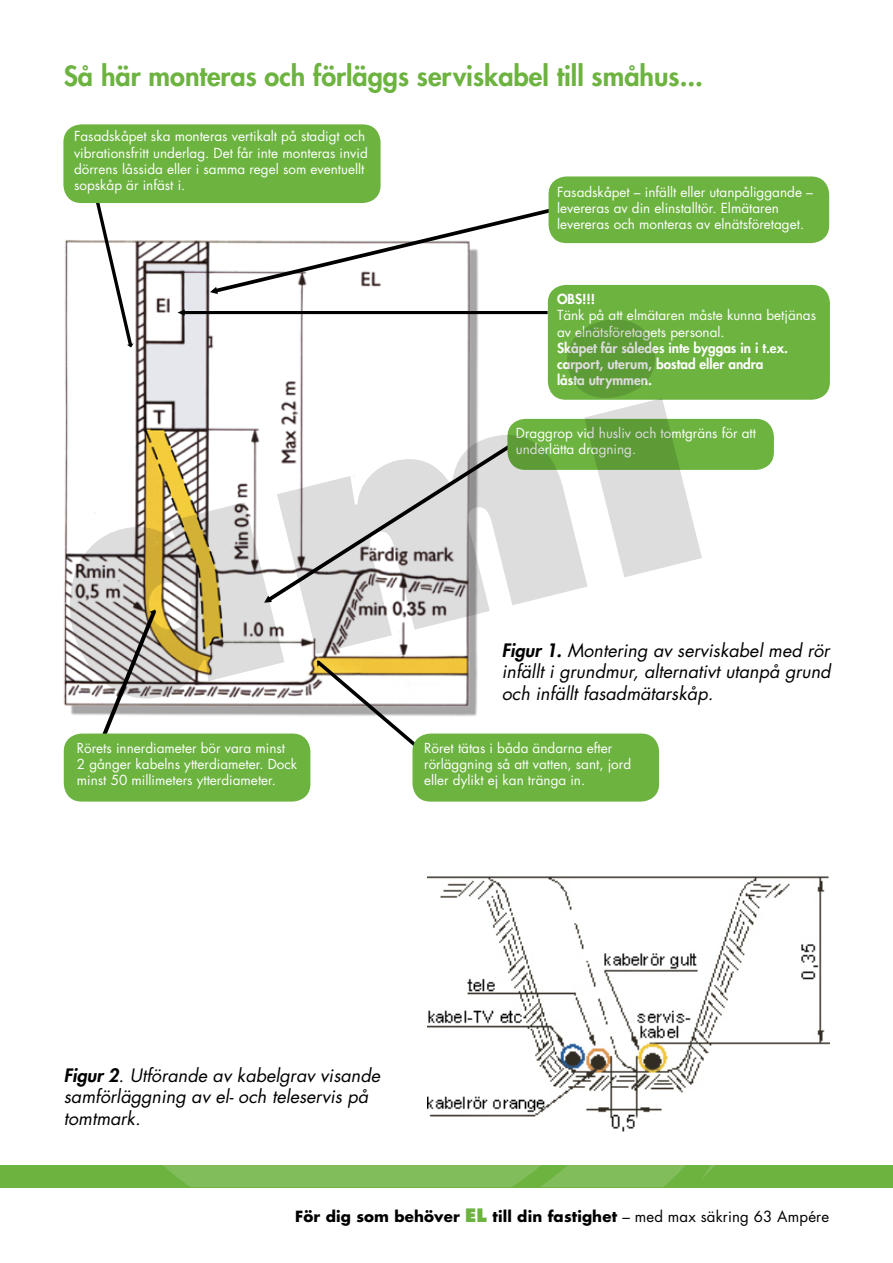
<style>
.page{position:relative;width:893px;height:1263px;background:#fff}
.page>*{position:absolute;margin:0;border:0;box-sizing:border-box;transform-origin:0 0}
.t1{font:800 27px "Futura";color:#6cb33f}
.t2{font:italic 18px/21.6px "Futura";color:#000}
.t3{font:700 15px "Futura";letter-spacing:.01em;color:#000}
.t4{font:13.5px/16.2px "Futura";color:#fff}
.t5{font:800 13.5px/16.2px "Futura";color:#fff}
.s1{font-weight:800}
.s2{font-weight:800;font-size:18px;color:#6cb33f}
.s3{font-weight:400}
</style>
<div class="page">
<img style="left:65px;top:240px;width:414px;height:476px">
<svg style="left:209px;top:201px;width:364px;height:95px"></svg>
<svg style="left:317px;top:713px;width:162px;height:87px"></svg>
<div style="left:549px;top:176px;width:280px;height:67px;background:#6cb33f;border-radius:18px"></div>
<svg style="left:178px;top:309px;width:370px;height:1px"></svg>
<div style="left:0;top:1165px;width:893px;height:23px;background:#6cb33f"></div>
<svg style="left:163px;top:1165px;width:552px;height:21px;background:#7ebc57"></svg>
<div style="left:548px;top:285px;width:282px;height:115px;background:#6cb33f;border-radius:18px"></div>
<svg style="left:88px;top:203px;width:46px;height:107px"></svg>
<div style="left:63px;top:124px;width:318px;height:79px;background:#6cb33f;border-radius:18px"></div>
<div style="left:507px;top:419px;width:267px;height:51px;background:#6cb33f;border-radius:18px"></div>
<svg style="left:79px;top:713px;width:77px;height:20px"></svg>
<div style="left:64px;top:733px;width:246px;height:68px;background:#6cb33f;border-radius:18px"></div>
<div style="left:412px;top:733px;width:247px;height:68px;background:#6cb33f;border-radius:18px"></div>
<img style="left:427px;top:876px;width:402px;height:256px">
<svg style="left:63px;top:310px;width:643px;height:403px"></svg>
<h1 class="t1" style="left:64px;top:58px;width:641px">Så här monteras och förläggs serviskabel till småhus...</h1>
<p class="t4" style="left:74px;top:128px;width:295px">Fasadskåpet ska monteras vertikalt på stadigt och vibrationsfritt underlag. Det får inte monteras invid dörrens låssida eller i samma regel som eventuellt sopskåp är infäst i.</p>
<p class="t4" style="left:557px;top:184px;width:257px">Fasadskåpet – infällt eller utanpåliggande – levereras av din elinstalltör. Elmätaren levereras och monteras av elnätsföretaget.</p>
<p class="t5" style="left:557px;top:291px;width:40px">OBS!!!</p>
<p class="t4" style="left:557px;top:307px;width:261px">Tänk på att elmätaren måste kunna betjänas av elnätsföretagets personal.</p>
<p class="t5" style="left:557px;top:339px;width:232px">Skåpet får således inte byggas in i t.ex. carport, uterum, bostad eller andra låsta utrymmen.</p>
<p class="t4" style="left:516px;top:424px;width:242px">Draggrop vid husliv och tomtgräns för att underlätta dragning.</p>
<h2 class="t2" style="left:502px;top:639px;width:330px;text-align:justify"><span class="s1">Figur 1.</span> Montering av serviskabel med rör infällt i grundmur, alternativt utanpå grund och infällt fasadmätarskåp.</h2>
<p class="t4" style="left:77px;top:739px;width:222px">Rörets innerdiameter bör vara minst<br>2 gånger kabelns ytterdiameter. Dock minst 50 millimeters ytterdiameter.</p>
<p class="t4" style="left:424px;top:739px;width:208px">Röret tätas i båda ändarna efter rörläggning så att vatten, sant, jord</p>
<p class="t4" style="left:424px;top:772px;width:163px">eller dylikt ej kan tränga in.</p>
<h2 class="t2" style="left:64px;top:1064px;width:318px"><span class="s1">Figur 2</span>. Utförande av kabelgrav visande samförläggning av el- och teleservis på tomtmark.</h2>
<p class="t3" style="left:295px;top:1206px;width:535px">För dig som behöver <span class="s2">EL</span> till din fastighet <span class="s3">– med max säkring 63 Ampére</span></p>
</div>
